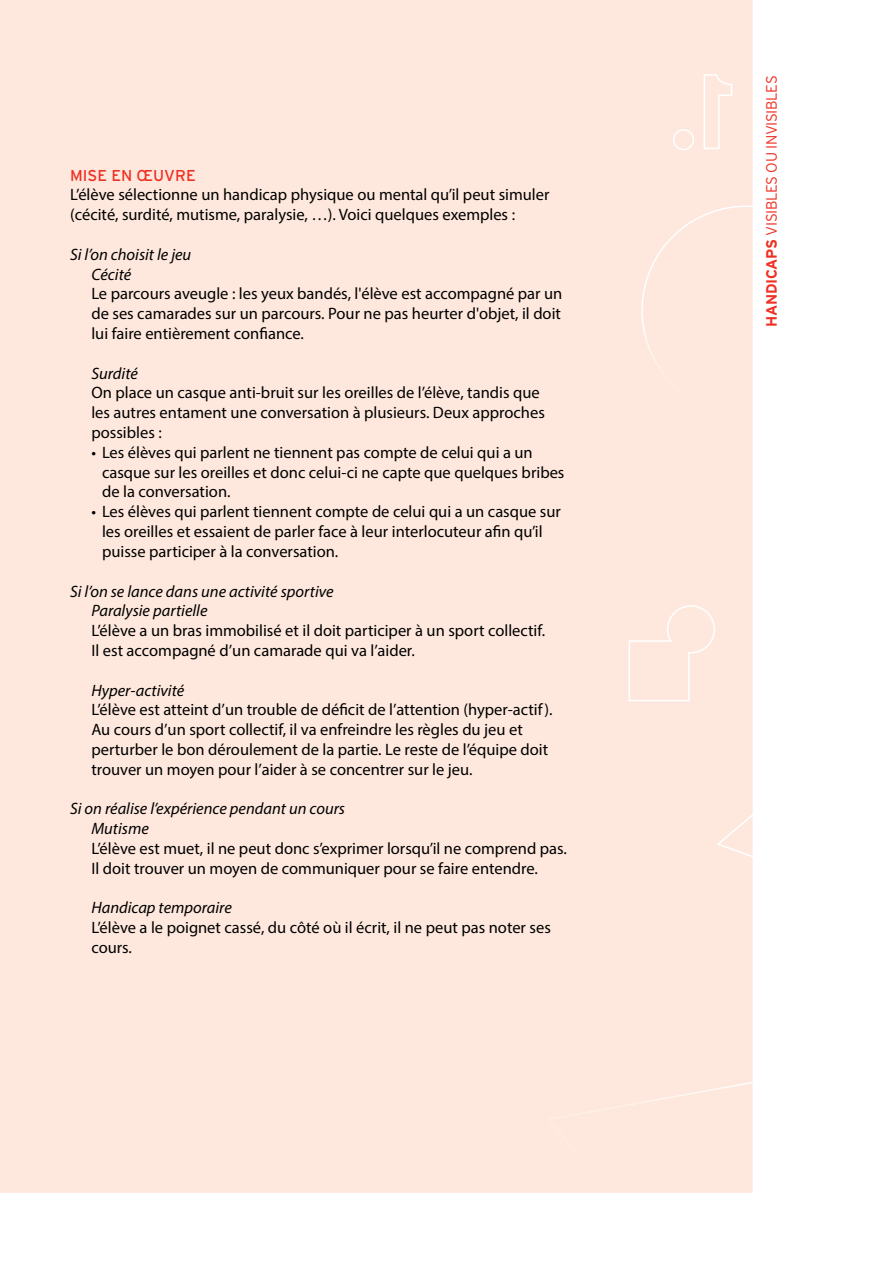
<style>
.page{position:relative;width:893px;height:1263px;background:#fff}
.page>*{position:absolute;margin:0;border:0;box-sizing:border-box;transform-origin:0 0}
.t1{font:16.5px/19.8px "Myriad Pro";color:#000}
.t2{font:italic 16.5px/19.8px "Myriad Pro";color:#000}
.t3{font:15.75px "Interstate";color:#ee3124}
.t4{font:300 15px "Interstate";letter-spacing:-.025em;color:#ee3124}
.s1{font-weight:700}
</style>
<div class="page">
<div style="left:0;top:0;width:753px;height:1193px;background:#fee8dd"></div>
<p class="t3" style="left:70px;top:166px;width:127px">M ISE EN ŒUVRE</p>
<p class="t1" style="left:70px;top:185px;width:481px">L’élève sélectionne un handicap physique ou mental qu’il peut simuler (cécité, surdité, mutisme, paralysie, …). Voici quelques exemples :</p>
<p class="t2" style="left:91px;top:244px;width:101px;text-indent:-21px">Si l’on choisit le jeu<br>Cécité</p>
<p class="t1" style="left:91px;top:284px;width:472px;text-align:justify">Le parcours aveugle : les yeux bandés, l'élève est accompagné par un de ses camarades sur un parcours. Pour ne pas heurter d'objet, il doit lui faire entièrement confiance.</p>
<p class="t2" style="left:91px;top:363px;width:48px">Surdité</p>
<p class="t1" style="left:91px;top:383px;width:455px">On place un casque anti-bruit sur les oreilles de l’élève, tandis que les autres entament une conversation à plusieurs. Deux approches possibles :</p>
<p class="t1" style="left:102px;top:442px;width:464px;text-indent:-11px">• Les élèves qui parlent ne tiennent pas compte de celui qui a un casque sur les oreilles et donc celui-ci ne capte que quelques bribes de la conversation.</p>
<p class="t1" style="left:102px;top:502px;width:460px;text-indent:-11px">• Les élèves qui parlent tiennent compte de celui qui a un casque sur les oreilles et essaient de parler face à leur interlocuteur afin qu’il puisse participer à la conversation.</p>
<p class="t2" style="left:91px;top:581px;width:244px;text-indent:-21px">Si l’on se lance dans une activité sportive<br>Paralysie partielle</p>
<p class="t1" style="left:91px;top:620px;width:455px">L’élève a un bras immobilisé et il doit participer à un sport collectif.<br>Il est accompagné d’un camarade qui va l’aider.</p>
<p class="t2" style="left:91px;top:680px;width:94px">Hyper-activité</p>
<p class="t1" style="left:91px;top:700px;width:463px">L’élève est atteint d’un trouble de déficit de l’attention (hyper-actif).<br>Au cours d’un sport collectif, il va enfreindre les règles du jeu et perturber le bon déroulement de la partie. Le reste de l’équipe doit trouver un moyen pour l’aider à se concentrer sur le jeu.</p>
<p class="t2" style="left:91px;top:799px;width:255px;text-indent:-21px">Si on réalise l’expérience pendant un cours<br>Mutisme</p>
<p class="t1" style="left:91px;top:838px;width:477px">L’élève est muet, il ne peut donc s’exprimer lorsqu’il ne comprend pas.<br>Il doit trouver un moyen de communiquer pour se faire entendre.</p>
<p class="t2" style="left:91px;top:898px;width:142px">Handicap temporaire</p>
<p class="t1" style="left:91px;top:917px;width:461px">L’élève a le poignet cassé, du côté où il écrit, il ne peut pas noter ses cours.</p>
<p class="t4" style="left:763px;top:327px;width:251px;rotate:-90deg"><span class="s1">HANDICAPS</span> VISIBLES OU INVISIBLES</p>
</div>
